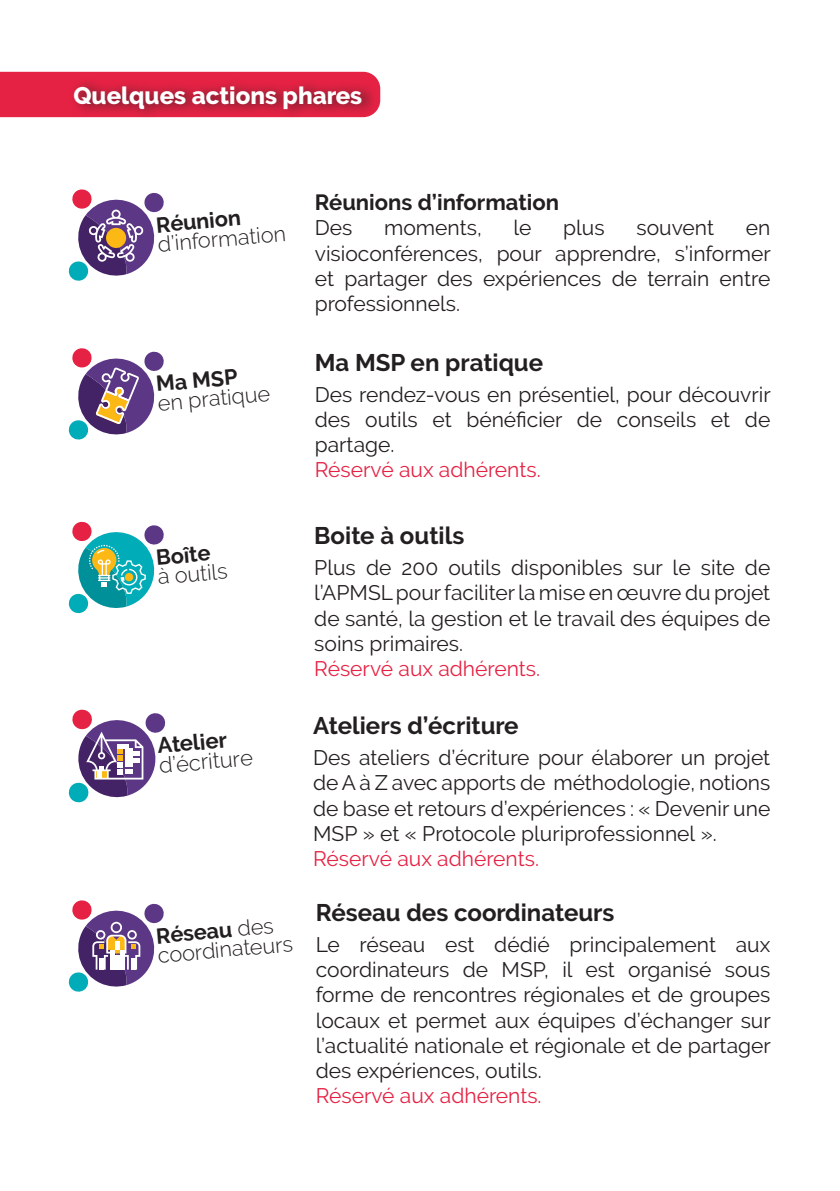
<style>
.page{position:relative;width:840px;height:1191px;background:#fff}
.page>*{position:absolute;margin:0;border:0;box-sizing:border-box;transform-origin:0 0}
.t1{font:700 24px "Raleway";color:#231f20}
.t2{font:800 24px "Raleway";color:#fff}
.t3{font:700 22px "Raleway";color:#231f20}
.t4{font:300 22px "Raleway";color:#231f20}
.t5{font:300 21.6px/19.4px "Raleway";color:#231f20}
.t6{font:700 21.6px "Raleway";color:#231f20}
.t7{font:21px/25.2px "Raleway";color:#231f20;text-align:justify}
.t8{font:21px "Raleway";color:#e62244}
.s1{font-weight:700}
</style>
<div class="page">
<div style="left:0;top:72px;width:380px;height:45px;background:#e62244"></div>
<div style="left:69px;top:77px;width:309px;height:44px;background:#231f20;opacity:.75"></div>
<svg style="left:68px;top:189px;width:96px;height:92px"></svg>
<svg style="left:68px;top:348px;width:96px;height:92px"></svg>
<svg style="left:68px;top:521px;width:96px;height:93px"></svg>
<svg style="left:68px;top:709px;width:98px;height:94px"></svg>
<svg style="left:68px;top:900px;width:96px;height:92px"></svg>
<p class="t2" style="left:73px;top:82px;width:290px">Quelques actions phares</p>
<p class="t6" style="left:155px;top:213px;width:87px;rotate:-5deg">Réunion</p>
<p class="t5" style="left:157px;top:234px;width:130px;rotate:-5deg">d’information</p>
<p class="t6" style="left:155px;top:371px;width:83px;rotate:-5deg">Ma MSP</p>
<p class="t5" style="left:157px;top:393px;width:114px;rotate:-5deg">en pratique</p>
<p class="t6" style="left:155px;top:545px;width:56px;rotate:-5deg">Boîte</p>
<p class="t5" style="left:157px;top:567px;width:71px;rotate:-5deg">à outils</p>
<p class="t3" style="left:156px;top:733px;width:71px;rotate:-5deg">Atelier</p>
<p class="t4" style="left:158px;top:752px;width:95px;rotate:-5deg">d’écriture</p>
<p class="t5" style="left:155px;top:926px;width:137px;rotate:-5deg"><span class="s1">Réseau</span> des coordinateurs</p>
<p class="t3" style="left:314px;top:190px;width:246px">Réunions d’information</p>
<p class="t7" style="left:314px;top:215px;width:39px">Des</p>
<p class="t7" style="left:384px;top:215px;width:99px">moments,</p>
<p class="t7" style="left:513px;top:215px;width:20px">le</p>
<p class="t7" style="left:563px;top:215px;width:43px">plus</p>
<p class="t7" style="left:636px;top:215px;width:79px">souvent</p>
<p class="t7" style="left:314px;top:215px;width:457px;text-indent:430px">en visioconférences, pour apprendre, s’informer et partager des expériences de terrain entre professionnels.</p>
<p class="t1" style="left:314px;top:349px;width:230px">Ma MSP en pratique</p>
<p class="t7" style="left:314px;top:381px;width:457px">Des rendez-vous en présentiel, pour découvrir des outils et bénéficier de conseils et de partage.</p>
<p class="t8" style="left:314px;top:458px;width:227px">Réservé aux adhérents.</p>
<p class="t1" style="left:314px;top:522px;width:151px">Boite à outils</p>
<p class="t7" style="left:314px;top:555px;width:457px">Plus de 200 outils disponibles sur le site de l’APMSL pour faciliter la mise en œuvre du projet de santé, la gestion et le travail des équipes de soins primaires.</p>
<p class="t8" style="left:314px;top:656px;width:227px">Réservé aux adhérents.</p>
<p class="t1" style="left:313px;top:712px;width:207px">Ateliers d’écriture</p>
<p class="t7" style="left:313px;top:745px;width:458px">Des ateliers d’écriture pour élaborer un projet de A à Z avec apports de méthodologie, notions de base et retours d’expériences : « Devenir une MSP » et « Protocole pluriprofessionnel ».</p>
<p class="t8" style="left:313px;top:846px;width:227px">Réservé aux adhérents.</p>
<p class="t1" style="left:315px;top:899px;width:300px">Réseau des coordinateurs</p>
<p class="t7" style="left:315px;top:932px;width:456px">Le réseau est dédié principalement aux coordinateurs de MSP, il est organisé sous forme de rencontres régionales et de groupes locaux et permet aux équipes d’échanger sur l’actualité nationale et régionale et de partager des expériences, outils.</p>
<p class="t8" style="left:315px;top:1083px;width:227px">Réservé aux adhérents.</p>
</div>
